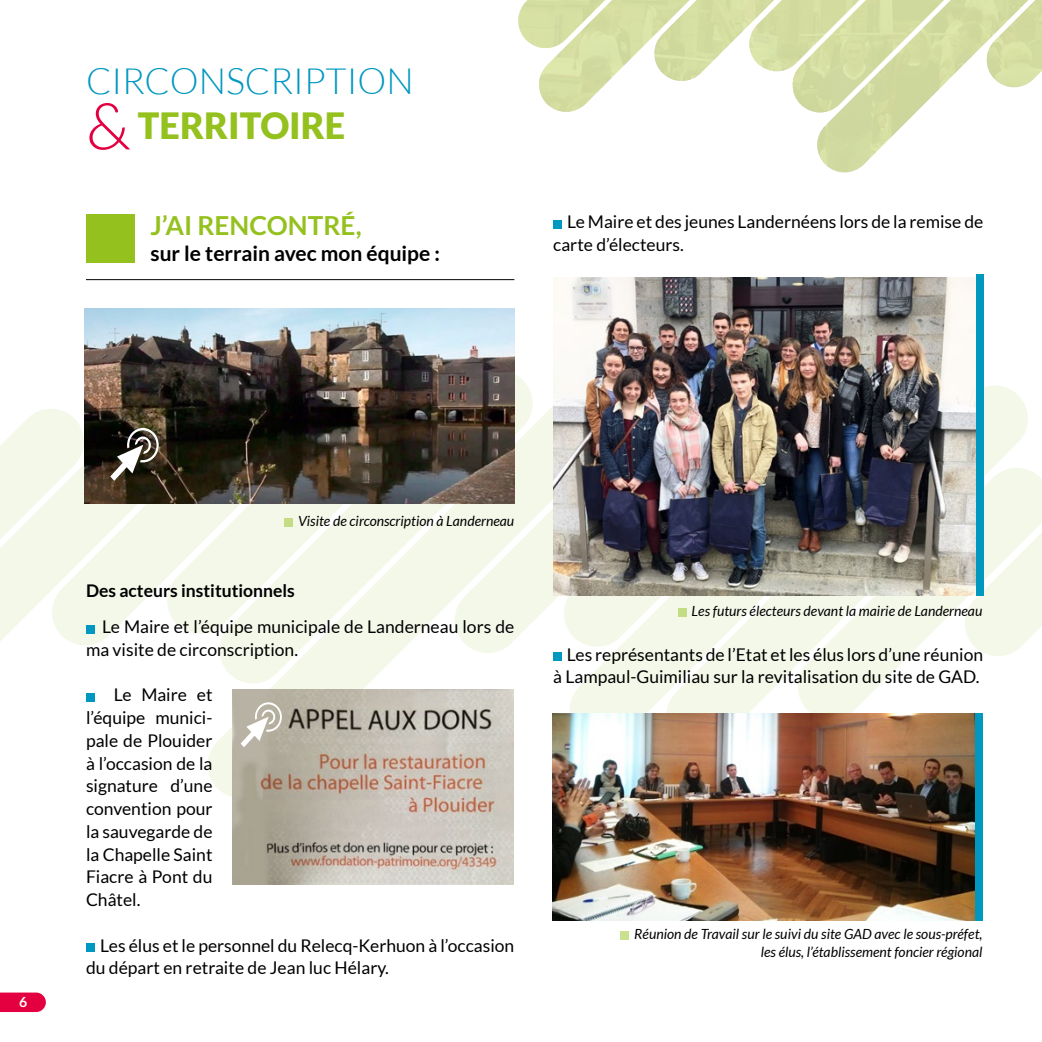
<style>
.page{position:relative;width:1042px;height:1042px;background:#fff}
.page>*{position:absolute;margin:0;border:0;box-sizing:border-box;transform-origin:0 0}
.t1{font:300 36.23px "Lato";color:#0097c1}
.t2{font:900 36.23px "Lato";color:#95c11f}
.t3{font:700 26.25px "Lato";color:#95c11f}
.t4{font:700 21px "Lato";color:#000}
.t5{font:17.5px/22.8px "Lato";color:#000}
.t6{font:700 17.5px "Lato";color:#000}
.t7{font:italic 14px "Lato";color:#000}
.t8{font:700 14px "Lato";color:#fff}
.s1{font-weight:300;font-size:64.92px;color:#e40040}
</style>
<div class="page">
<svg style="left:518px;top:0;width:524px;height:172px"></svg>
<svg style="left:0;top:609px;width:32px;height:32px"></svg>
<svg style="left:52px;top:503px;width:112px;height:142px;fill:#f4f8e9"></svg>
<svg style="left:164px;top:503px;width:40px;height:131px;fill:#f4f8e9"></svg>
<svg style="left:204px;top:341px;width:358px;height:460px;fill:#f4f8e9"></svg>
<svg style="left:451px;top:418px;width:111px;height:238px;fill:#f4f8e9"></svg>
<svg style="left:566px;top:595px;width:97px;height:118px;fill:#f4f8e9"></svg>
<svg style="left:663px;top:382px;width:365px;height:331px;fill:#f4f8e9"></svg>
<svg style="left:794px;top:595px;width:234px;height:118px;fill:#f4f8e9"></svg>
<svg style="left:961px;top:463px;width:81px;height:196px"></svg>
<svg style="left:0;top:409px;width:87px;height:200px;background:#f5f8eb"></svg>
<div style="left:86px;top:625px;width:8px;height:8px;background:#0097c1"></div>
<div style="left:86px;top:693px;width:8px;height:8px;background:#0097c1"></div>
<div style="left:86px;top:943px;width:8px;height:8px;background:#0097c1"></div>
<hr style="left:86px;top:279px;width:428px;height:1px;background:#000">
<div style="left:86px;top:214px;width:48px;height:49px;background:#95c11f"></div>
<div style="left:553px;top:220px;width:8px;height:8px;background:#0097c1"></div>
<div style="left:553px;top:652px;width:8px;height:8px;background:#0097c1"></div>
<div style="left:285px;top:518px;width:8px;height:8px;background:#c4dc84"></div>
<div style="left:621px;top:931px;width:8px;height:8px;background:#cae08f"></div>
<div style="left:678px;top:608px;width:8px;height:8px;background:#c4dc84"></div>
<svg style="left:0;top:992px;width:46px;height:20px"></svg>
<img style="left:84px;top:308px;width:430px;height:195px">
<svg style="left:110px;top:428px;width:49px;height:53px"></svg>
<img style="left:553px;top:713px;width:422px;height:207px">
<img style="left:553px;top:278px;width:423px;height:317px">
<div style="left:975px;top:713px;width:8px;height:207px;background:#0098bf"></div>
<div style="left:976px;top:274px;width:7px;height:321px;background:#0098bf"></div>
<img style="left:232px;top:690px;width:281px;height:194px">
<svg style="left:241px;top:702px;width:41px;height:45px"></svg>
<p class="t1" style="left:86px;top:61px;width:329px">CIRCONSCRIPTION</p>
<p class="t2" style="left:86px;top:104px;width:261px"><span class="s1">&amp;</span> TERRITOIRE</p>
<p class="t3" style="left:150px;top:211px;width:213px">J’AI RENCONTRÉ,</p>
<p class="t4" style="left:150px;top:241px;width:291px">sur le terrain avec mon équipe :</p>
<p class="t5" style="left:553px;top:210px;width:431px;text-indent:14px">Le Maire et des jeunes Landernéens lors de la remise de carte d’électeurs.</p>
<p class="t8" style="left:19px;top:994px;width:10px">6</p>
<p class="t7" style="left:298px;top:513px;width:218px">Visite de circonscription à Landerneau</p>
<p class="t6" style="left:86px;top:581px;width:210px">Des acteurs institutionnels</p>
<p class="t5" style="left:86px;top:615px;width:430px;text-indent:16px">Le Maire et l’équipe municipale de Landerneau lors de ma visite de circonscription.</p>
<p class="t5" style="left:86px;top:683px;width:128px;text-align:justify;text-indent:28px">Le Maire et l’équipe munici&shy;pale de Plouider à l’occasion de la signature d’une convention pour la sauvegarde de la Chapelle Saint Fiacre à Pont du Châtel.</p>
<p class="t5" style="left:86px;top:934px;width:430px;text-indent:14px">Les élus et le personnel du Relecq-Kerhuon à l’occasion du départ en retraite de Jean luc Hélary.</p>
<p class="t7" style="left:691px;top:603px;width:292px">Les futurs électeurs devant la mairie de Landerneau</p>
<p class="t5" style="left:553px;top:643px;width:431px;text-align:right">Les représentants de l’Etat et les élus lors d’une réunion<br>à Lampaul-Guimiliau sur la revitalisation du site de GAD.</p>
<p class="t7" style="left:634px;top:926px;width:350px">Réunion de Travail sur le suivi du site GAD avec le sous-préfet,</p>
<p class="t7" style="left:761px;top:943px;width:223px">les élus, l’établissement foncier régional</p>
</div>
